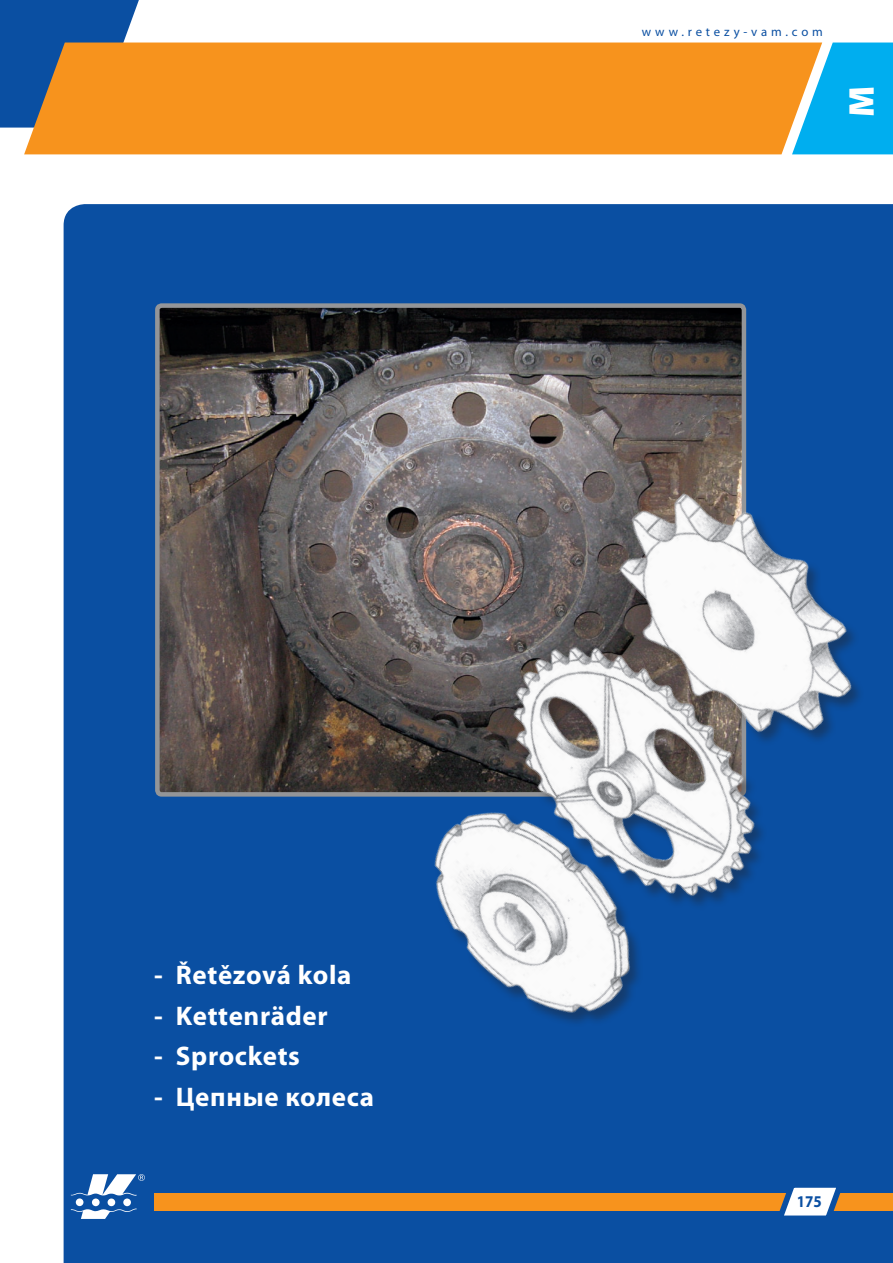
<style>
.page{position:relative;width:893px;height:1263px;background:#fff}
.page>*{position:absolute;margin:0;border:0;box-sizing:border-box;transform-origin:0 0}
.t1{font:900 36px "Myriad Pro";color:#fff}
.t2{font:700 27px "Myriad Pro";letter-spacing:.025em;color:#fff}
.t3{font:700 16.5px "Myriad Pro";color:#0a4fa2;scale:.91 1}
.t4{font:12.75px "Myriad Pro";letter-spacing:.3em;color:#0a4fa2}
</style>
<div class="page">
<div style="left:64px;top:204px;width:829px;height:1059px;background:#0a4fa2"></div>
<div style="left:0;top:0;width:139px;height:128px;background:#0a4fa2"></div>
<div style="left:24px;top:43px;width:768px;height:111px;background:#f7931d"></div>
<svg style="left:792px;top:43px;width:101px;height:111px;background:#32b2d9"></svg>
<div style="left:76px;top:1198px;width:7px;height:8px;background:#fff;border-radius:50%"></div>
<div style="left:92px;top:1198px;width:8px;height:8px;background:#fff;border-radius:50%"></div>
<div style="left:108px;top:1198px;width:7px;height:8px;background:#fff;border-radius:50%"></div>
<div style="left:123px;top:1198px;width:8px;height:8px;background:#fff;border-radius:50%"></div>
<svg style="left:71px;top:1208px;width:66px;height:11px"></svg>
<svg style="left:71px;top:1174px;width:68px;height:22px"></svg>
<div style="left:433px;top:493px;width:460px;height:770px;background:#0a4fa2"></div>
<img style="left:139px;top:277px;width:754px;height:952px">
<p class="t4" style="left:642px;top:25px;width:182px">www.retezy-vam.com</p>
<p class="t1" style="left:841px;top:117px;width:33px;rotate:-90deg">M</p>
<p class="t2" style="left:154px;top:960px;width:199px">- Řetězová kola</p>
<p class="t2" style="left:154px;top:1000px;width:175px">- Kettenräder</p>
<p class="t2" style="left:154px;top:1041px;width:147px">- Sprockets</p>
<p class="t2" style="left:154px;top:1081px;width:221px">- Цепные колеса</p>
<p class="t3" style="left:797px;top:1192px;width:29px">175</p>
</div>
